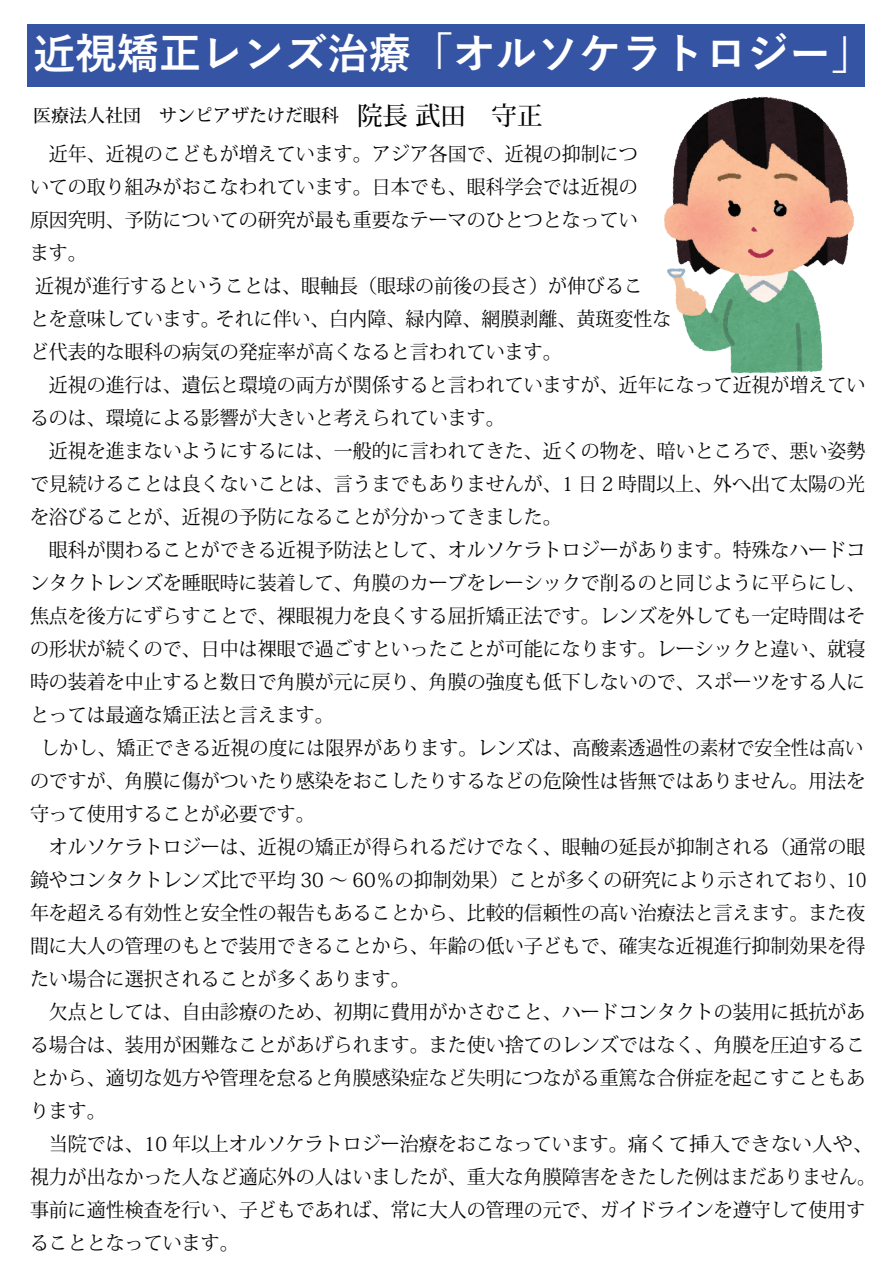
<style>
.page{position:relative;width:893px;height:1263px;background:#fff}
.page>*{position:absolute;margin:0;border:0;box-sizing:border-box;transform-origin:0 0}
.t1{font:700 42px "Yu Gothic";color:#fff}
.t2{font:19.5px "Koz Min Pr 6 N";color:#030303}
.t3{font:500 18px "Koz Min Pr 6 N";color:#030303}
.s1{font-size:25.5px}
</style>
<div class="page">
<div style="left:27px;top:24px;width:837px;height:63px;background:#3654a4"></div>
<img style="left:664px;top:96px;width:190px;height:278px">
<h1 class="t1" style="left:33px;top:30px;width:841px">近視矯正レンズ治療「オルソケラトロジー」</h1>
<p class="t3" style="left:33px;top:105px;width:511px">医療法人社団　サンピアザたけだ眼科　<span class="s1">院長 武田　守正</span></p>
<p class="t2" style="left:30px;top:143px;width:609px">　近年、近視のこどもが増えています。アジア各国で、近視の抑制につ</p>
<p class="t2" style="left:30px;top:176px;width:609px">いての取り組みがおこなわれています。日本でも、眼科学会では近視の</p>
<p class="t2" style="left:30px;top:209px;width:609px">原因究明、予防についての研究が最も重要なテーマのひとつとなってい</p>
<p class="t2" style="left:30px;top:242px;width:58px">ます。</p>
<p class="t2" style="left:35px;top:275px;width:609px">近視が進行するということは、眼軸長（眼球の前後の長さ）が伸びるこ</p>
<p class="t2" style="left:30px;top:308px;width:643px">とを意味しています。それに伴い、白内障、緑内障、網膜剥離、黄斑変性な</p>
<p class="t2" style="left:30px;top:341px;width:533px">ど代表的な眼科の病気の発症率が高くなると言われています。</p>
<p class="t2" style="left:30px;top:374px;width:837px">　近視の進行は、遺伝と環境の両方が関係すると言われていますが、近年になって近視が増えてい</p>
<p class="t2" style="left:30px;top:407px;width:476px">るのは、環境による影響が大きいと考えられています。</p>
<p class="t2" style="left:30px;top:440px;width:837px">　近視を進まないようにするには、一般的に言われてきた、近くの物を、暗いところで、悪い姿勢</p>
<p class="t2" style="left:30px;top:473px;width:837px">で見続けることは良くないことは、言うまでもありませんが、1 日 2 時間以上、外へ出て太陽の光</p>
<p class="t2" style="left:30px;top:506px;width:533px">を浴びることが、近視の予防になることが分かってきました。</p>
<p class="t2" style="left:30px;top:539px;width:837px">　眼科が関わることができる近視予防法として、オルソケラトロジーがあります。特殊なハードコ</p>
<p class="t2" style="left:30px;top:572px;width:837px">ンタクトレンズを睡眠時に装着して、角膜のカーブをレーシックで削るのと同じように平らにし、</p>
<p class="t2" style="left:30px;top:605px;width:837px">焦点を後方にずらすことで、裸眼視力を良くする屈折矯正法です。レンズを外しても一定時間はそ</p>
<p class="t2" style="left:30px;top:638px;width:837px">の形状が続くので、日中は裸眼で過ごすといったことが可能になります。レーシックと違い、就寝</p>
<p class="t2" style="left:30px;top:671px;width:837px">時の装着を中止すると数日で角膜が元に戻り、角膜の強度も低下しないので、スポーツをする人に</p>
<p class="t2" style="left:30px;top:704px;width:305px">とっては最適な矯正法と言えます。</p>
<p class="t2" style="left:41px;top:737px;width:824px">しかし、矯正できる近視の度には限界があります。レンズは、高酸素透過性の素材で安全性は高い</p>
<p class="t2" style="left:30px;top:770px;width:837px">のですが、角膜に傷がついたり感染をおこしたりするなどの危険性は皆無ではありません。用法を</p>
<p class="t2" style="left:30px;top:803px;width:286px">守って使用することが必要です。</p>
<p class="t2" style="left:30px;top:836px;width:837px">　オルソケラトロジーは、近視の矯正が得られるだけでなく、眼軸の延長が抑制される（通常の眼</p>
<p class="t2" style="left:30px;top:869px;width:838px">鏡やコンタクトレンズ比で平均 30 ～ 60％の抑制効果）ことが多くの研究により示されており、10</p>
<p class="t2" style="left:30px;top:902px;width:837px">年を超える有効性と安全性の報告もあることから、比較的信頼性の高い治療法と言えます。また夜</p>
<p class="t2" style="left:30px;top:935px;width:837px">間に大人の管理のもとで装用できることから、年齢の低い子どもで、確実な近視進行抑制効果を得</p>
<p class="t2" style="left:30px;top:968px;width:381px">たい場合に選択されることが多くあります。</p>
<p class="t2" style="left:30px;top:1001px;width:837px">　欠点としては、自由診療のため、初期に費用がかさむこと、ハードコンタクトの装用に抵抗があ</p>
<p class="t2" style="left:30px;top:1034px;width:837px">る場合は、装用が困難なことがあげられます。また使い捨てのレンズではなく、角膜を圧迫するこ</p>
<p class="t2" style="left:30px;top:1067px;width:837px">とから、適切な処方や管理を怠ると角膜感染症など失明につながる重篤な合併症を起こすこともあ</p>
<p class="t2" style="left:30px;top:1100px;width:77px">ります。</p>
<p class="t2" style="left:30px;top:1133px;width:845px">　当院では、10 年以上オルソケラトロジー治療をおこなっています。痛くて挿入できない人や、</p>
<p class="t2" style="left:30px;top:1166px;width:847px">視力が出なかった人など適応外の人はいましたが、重大な角膜障害をきたした例はまだありません。</p>
<p class="t2" style="left:30px;top:1199px;width:837px">事前に適性検査を行い、子どもであれば、常に大人の管理の元で、ガイドラインを遵守して使用す</p>
<p class="t2" style="left:30px;top:1232px;width:210px">ることとなっています。</p>
</div>
